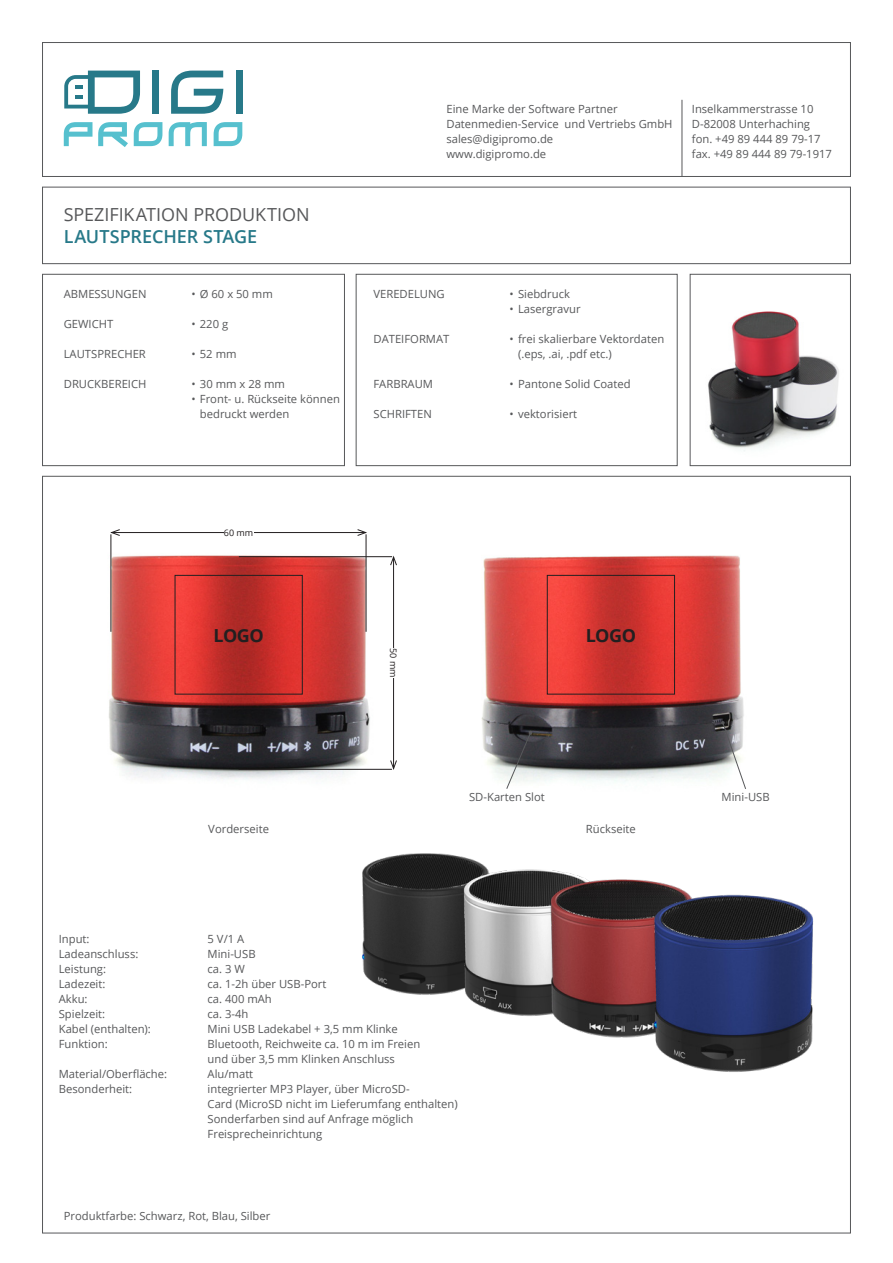
<style>
.page{position:relative;width:893px;height:1263px;background:#fff}
.page>*{position:absolute;margin:0;border:0;box-sizing:border-box;transform-origin:0 0}
.t1{font:18px "Open Sans";color:#57585a}
.t2{font:600 18px "Open Sans";letter-spacing:-.005em;color:#277989}
.t3{font:700 18px "Open Sans";letter-spacing:-.025em;color:#231f20}
.t4{font:11.25px/15px "Open Sans";color:#57585a}
.t5{font:9px "Open Sans";color:#231f20}
</style>
<div class="page">
<div style="left:42px;top:187px;width:809px;height:77px;border:1px solid #57585a"></div>
<div style="left:42px;top:274px;width:303px;height:192px;border:1px solid #57585a"></div>
<div style="left:356px;top:274px;width:321px;height:192px;border:1px solid #57585a"></div>
<div style="left:42px;top:42px;width:809px;height:135px;border:1px solid #57585a"></div>
<hr style="left:682px;top:100px;width:1px;height:76px;background:#57585a">
<svg style="left:64px;top:122px;width:28px;height:24px"></svg>
<svg style="left:98px;top:122px;width:30px;height:25px"></svg>
<svg style="left:134px;top:122px;width:28px;height:24px"></svg>
<svg style="left:169px;top:122px;width:38px;height:24px"></svg>
<svg style="left:214px;top:122px;width:28px;height:24px"></svg>
<div style="left:152px;top:71px;width:7px;height:43px;background:#277989"></div>
<svg style="left:171px;top:71px;width:52px;height:43px"></svg>
<div style="left:236px;top:71px;width:7px;height:43px;background:#277989"></div>
<svg style="left:64px;top:71px;width:76px;height:43px"></svg>
<img style="left:690px;top:300px;width:161px;height:166px">
<img style="left:42px;top:456px;width:421px;height:383px">
<img style="left:389px;top:475px;width:443px;height:337px">
<img style="left:253px;top:812px;width:210px;height:27px">
<img style="left:353px;top:826px;width:110px;height:169px">
<img style="left:430px;top:834px;width:87px;height:182px">
<img style="left:517px;top:842px;width:334px;height:278px">
<svg style="left:721px;top:721px;width:26px;height:69px"></svg>
<svg style="left:506px;top:730px;width:27px;height:60px"></svg>
<hr style="left:393px;top:557px;width:1px;height:211px;background:#231f20">
<svg style="left:390px;top:556px;width:7px;height:10px"></svg>
<svg style="left:390px;top:760px;width:7px;height:10px"></svg>
<hr style="left:239px;top:769px;width:153px;height:1px;background:#231f20">
<hr style="left:239px;top:556px;width:153px;height:1px;background:#231f20">
<hr style="left:112px;top:532px;width:254px;height:1px;background:#231f20">
<svg style="left:111px;top:529px;width:9px;height:7px"></svg>
<svg style="left:357px;top:529px;width:10px;height:7px"></svg>
<hr style="left:366px;top:534px;width:1px;height:98px;background:#231f20">
<div style="left:224px;top:529px;width:29px;height:7px;background:#fff"></div>
<div style="left:390px;top:648px;width:7px;height:29px;background:#fff"></div>
<hr style="left:111px;top:534px;width:1px;height:98px;background:#231f20">
<div style="left:547px;top:575px;width:128px;height:119px;border:1px solid #231f20"></div>
<h1 class="t1" style="left:64px;top:202px;width:248px">SPEZIFIKATION PRODUKTION</h1>
<h1 class="t2" style="left:64px;top:224px;width:195px">LAUTSPRECHER STAGE</h1>
<p class="t4" style="left:64px;top:286px;width:84px">ABMESSUNGEN</p>
<p class="t4" style="left:191px;top:286px;width:83px">• Ø 60 x 50 mm</p>
<p class="t4" style="left:64px;top:316px;width:51px">GEWICHT</p>
<p class="t4" style="left:191px;top:316px;width:38px">• 220 g</p>
<p class="t4" style="left:64px;top:346px;width:84px">LAUTSPRECHER</p>
<p class="t4" style="left:191px;top:346px;width:47px">• 52 mm</p>
<p class="t4" style="left:64px;top:376px;width:84px">DRUCKBEREICH</p>
<p class="t4" style="left:191px;top:376px;width:95px">• 30 mm x 28 mm</p>
<p class="t4" style="left:200px;top:391px;width:142px;text-indent:-9px">• Front- u. Rückseite können bedruckt werden</p>
<p class="t4" style="left:446px;top:101px;width:228px">Eine Marke der Software Partner<br>Datenmedien-Service und Vertriebs GmbH sales@digipromo.de<br>www.digipromo.de</p>
<p class="t4" style="left:692px;top:101px;width:142px">Inselkammerstrasse 10<br>D-82008 Unterhaching fon. +49 89 444 89 79-17 fax. +49 89 444 89 79-1917</p>
<p class="t4" style="left:373px;top:286px;width:73px">VEREDELUNG</p>
<p class="t4" style="left:510px;top:286px;width:62px">• Siebdruck</p>
<p class="t4" style="left:510px;top:301px;width:73px">• Lasergravur</p>
<p class="t4" style="left:373px;top:331px;width:77px">DATEIFORMAT</p>
<p class="t4" style="left:518px;top:331px;width:148px;text-indent:-9px">• frei skalierbare Vektordaten (.eps, .ai, .pdf etc.)</p>
<p class="t4" style="left:373px;top:376px;width:61px">FARBRAUM</p>
<p class="t4" style="left:510px;top:376px;width:123px">• Pantone Solid Coated</p>
<p class="t4" style="left:373px;top:406px;width:60px">SCHRIFTEN</p>
<p class="t4" style="left:510px;top:406px;width:69px">• vektorisiert</p>
<p class="t5" style="left:224px;top:526px;width:31px">60 mm</p>
<h1 class="t3" style="left:213px;top:622px;width:52px">LOGO</h1>
<h1 class="t3" style="left:586px;top:622px;width:52px">LOGO</h1>
<p class="t5" style="left:400px;top:648px;width:31px;rotate:90deg">50 mm</p>
<p class="t4" style="left:208px;top:821px;width:62px">Vorderseite</p>
<p class="t4" style="left:469px;top:789px;width:77px">SD-Karten Slot</p>
<p class="t4" style="left:722px;top:789px;width:50px">Mini-USB</p>
<p class="t4" style="left:586px;top:821px;width:51px">Rückseite</p>
<p class="t4" style="left:59px;top:931px;width:32px">Input:</p>
<p class="t4" style="left:208px;top:931px;width:38px">5 V/1 A</p>
<p class="t4" style="left:59px;top:946px;width:81px">Ladeanschluss:</p>
<p class="t4" style="left:208px;top:946px;width:50px">Mini-USB</p>
<p class="t4" style="left:59px;top:961px;width:49px">Leistung:</p>
<p class="t4" style="left:208px;top:961px;width:39px">ca. 3 W</p>
<p class="t4" style="left:59px;top:976px;width:48px">Ladezeit:</p>
<p class="t4" style="left:208px;top:976px;width:120px">ca. 1-2h über USB-Port</p>
<p class="t4" style="left:59px;top:991px;width:30px">Akku:</p>
<p class="t4" style="left:208px;top:991px;width:66px">ca. 400 mAh</p>
<p class="t4" style="left:59px;top:1006px;width:48px">Spielzeit:</p>
<p class="t4" style="left:208px;top:1006px;width:42px">ca. 3-4h</p>
<p class="t4" style="left:59px;top:1021px;width:94px">Kabel (enthalten):</p>
<p class="t4" style="left:208px;top:1021px;width:192px">Mini USB Ladekabel + 3,5 mm Klinke</p>
<p class="t4" style="left:59px;top:1036px;width:51px">Funktion:</p>
<p class="t4" style="left:208px;top:1036px;width:214px">Bluetooth, Reichweite ca. 10 m im Freien und über 3,5 mm Klinken Anschluss</p>
<p class="t4" style="left:59px;top:1066px;width:110px">Material/Oberfläche:</p>
<p class="t4" style="left:208px;top:1066px;width:47px">Alu/matt</p>
<p class="t4" style="left:59px;top:1081px;width:75px">Besonderheit:</p>
<p class="t4" style="left:208px;top:1081px;width:252px">integrierter MP3 Player, über MicroSD-<br>Card (MicroSD nicht im Lieferumfang enthalten)<br>Sonderfarben sind auf Anfrage möglich Freisprecheinrichtung</p>
<p class="t4" style="left:64px;top:1208px;width:208px">Produktfarbe: Schwarz, Rot, Blau, Silber</p>
</div>
